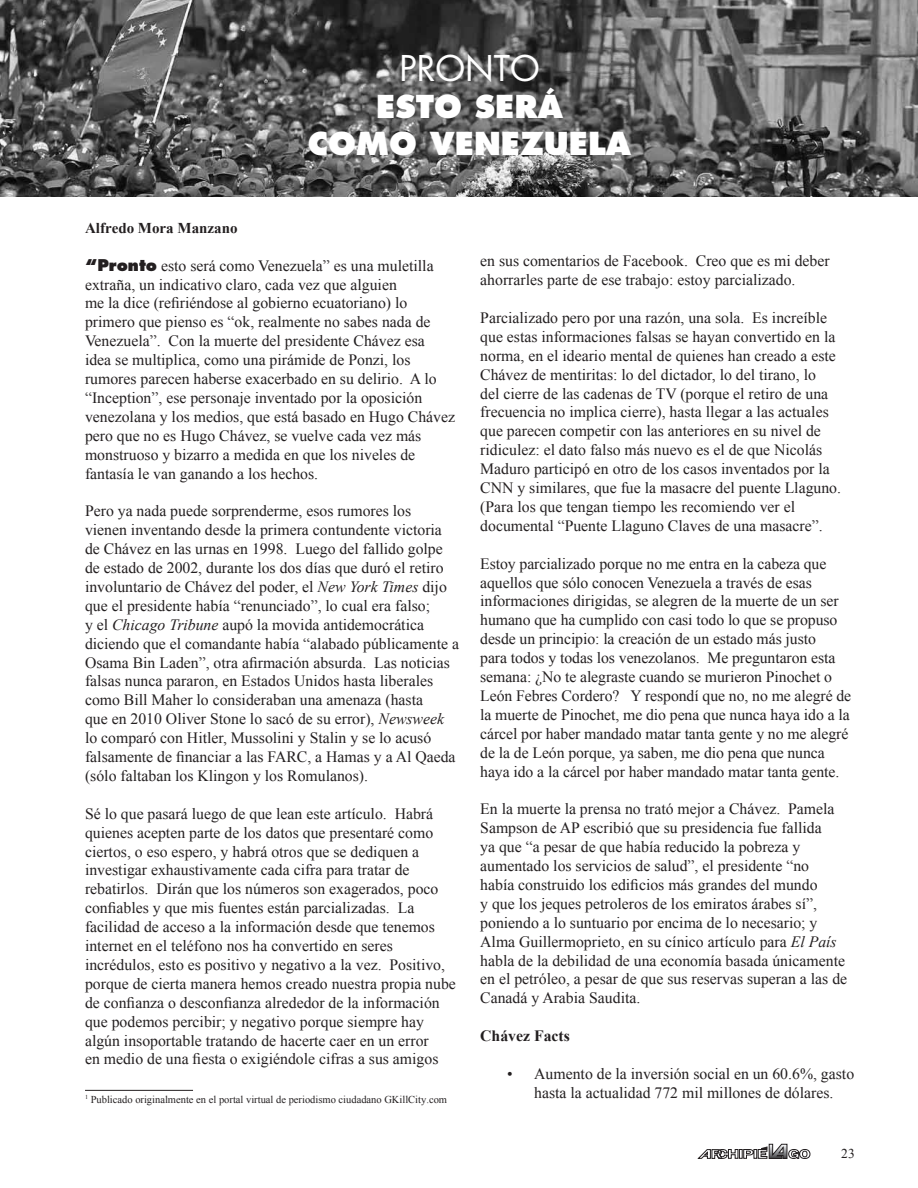
<style>
.page{position:relative;width:918px;height:1188px;background:#fff}
.page>*{position:absolute;margin:0;border:0;box-sizing:border-box;transform-origin:0 0}
.t1{font:34.5px "Futura";color:#fff}
.t2{font:800 30.75px/36.9px "Futura";color:#fff;text-align:center}
.t3{font:15.75px/18.9px "Times New Roman";color:#231f20}
.t4{font:700 15.75px "Times New Roman";color:#231f20}
.t5{font:700 15px "Times New Roman";color:#231f20}
.t6{font:13.5px "Times New Roman";color:#231f20}
.t7{font:10.5px "Times New Roman";color:#231f20}
.s1{font-family:"Futura";font-weight:800}
.s2{font-style:italic}
</style>
<div class="page">
<hr style="left:85px;top:1090px;width:108px;height:1px;background:#231f20">
<img style="left:0;top:0;width:918px;height:197px">
<svg style="left:698px;top:1144px;width:112px;height:15px"></svg>
<p class="t5" style="left:85px;top:219px;width:154px">Alfredo Mora Manzano</p>
<p class="t1" style="left:399px;top:45px;width:142px">PRONTO</p>
<p class="t2" style="left:308px;top:88px;width:325px">ESTO SERÁ<br>COMO VENEZUELA</p>
<p class="t3" style="left:85px;top:256px;width:372px"><span class="s1">“Pronto</span> esto será como Venezuela” es una muletilla extraña, un indicativo claro, cada vez que alguien<br>me la dice (refiriéndose al gobierno ecuatoriano) lo primero que pienso es “ok, realmente no sabes nada de Venezuela”. Con la muerte del presidente Chávez esa<br>idea se multiplica, como una pirámide de Ponzi, los rumores parecen haberse exacerbado en su delirio. A lo “Inception”, ese personaje inventado por la oposición venezolana y los medios, que está basado en Hugo Chávez pero que no es Hugo Chávez, se vuelve cada vez más monstruoso y bizarro a medida en que los niveles de fantasía le van ganando a los hechos.</p>
<p class="t3" style="left:85px;top:501px;width:375px">Pero ya nada puede sorprenderme, esos rumores los<br>vienen inventando desde la primera contundente victoria de Chávez en las urnas en 1998. Luego del fallido golpe de estado de 2002, durante los dos días que duró el retiro involuntario de Chávez del poder, el <span class="s2">New York Times</span> dijo que el presidente había “renunciado”, lo cual era falso;<br>y el <span class="s2">Chicago Tribune</span> aupó la movida antidemocrática diciendo que el comandante había “alabado públicamente a Osama Bin Laden”, otra afirmación absurda. Las noticias falsas nunca pararon, en Estados Unidos hasta liberales como Bill Maher lo consideraban una amenaza (hasta<br>que en 2010 Oliver Stone lo sacó de su error), <span class="s2">Newsweek </span>lo comparó con Hitler, Mussolini y Stalin y se lo acusó falsamente de financiar a las FARC, a Hamas y a Al Qaeda (sólo faltaban los Klingon y los Romulanos).</p>
<p class="t3" style="left:85px;top:804px;width:372px">Sé lo que pasará luego de que lean este artículo. Habrá quienes acepten parte de los datos que presentaré como ciertos, o eso espero, y habrá otros que se dediquen a investigar exhaustivamente cada cifra para tratar de rebatirlos. Dirán que los números son exagerados, poco confiables y que mis fuentes están parcializadas. La facilidad de acceso a la información desde que tenemos internet en el teléfono nos ha convertido en seres incrédulos, esto es positivo y negativo a la vez. Positivo, porque de cierta manera hemos creado nuestra propia nube de confianza o desconfianza alrededor de la información que podemos percibir; y negativo porque siempre hay algún insoportable tratando de hacerte caer en un error<br>en medio de una fiesta o exigiéndole cifras a sus amigos</p>
<p class="t7" style="left:85px;top:1093px;width:364px"><sup>1</sup> Publicado originalmente en el portal virtual de periodismo ciudadano GKillCity.com</p>
<p class="t3" style="left:480px;top:251px;width:351px">en sus comentarios de Facebook. Creo que es mi deber ahorrarles parte de ese trabajo: estoy parcializado.</p>
<p class="t3" style="left:480px;top:308px;width:362px">Parcializado pero por una razón, una sola. Es increíble que estas informaciones falsas se hayan convertido en la norma, en el ideario mental de quienes han creado a este Chávez de mentiritas: lo del dictador, lo del tirano, lo<br>del cierre de las cadenas de TV (porque el retiro de una frecuencia no implica cierre), hasta llegar a las actuales que parecen competir con las anteriores en su nivel de ridiculez: el dato falso más nuevo es el de que Nicolás Maduro participó en otro de los casos inventados por la CNN y similares, que fue la masacre del puente Llaguno. (Para los que tengan tiempo les recomiendo ver el documental “Puente Llaguno Claves de una masacre”.</p>
<p class="t3" style="left:480px;top:554px;width:373px">Estoy parcializado porque no me entra en la cabeza que aquellos que sólo conocen Venezuela a través de esas informaciones dirigidas, se alegren de la muerte de un ser humano que ha cumplido con casi todo lo que se propuso desde un principio: la creación de un estado más justo<br>para todos y todas los venezolanos. Me preguntaron esta semana: ¿No te alegraste cuando se murieron Pinochet o León Febres Cordero? Y respondí que no, no me alegré de la muerte de Pinochet, me dio pena que nunca haya ido a la cárcel por haber mandado matar tanta gente y no me alegré de la de León porque, ya saben, me dio pena que nunca haya ido a la cárcel por haber mandado matar tanta gente.</p>
<p class="t3" style="left:480px;top:799px;width:368px">En la muerte la prensa no trató mejor a Chávez. Pamela Sampson de AP escribió que su presidencia fue fallida<br>ya que “a pesar de que había reducido la pobreza y aumentado los servicios de salud”, el presidente “no había construido los edificios más grandes del mundo<br>y que los jeques petroleros de los emiratos árabes sí”, poniendo a lo suntuario por encima de lo necesario; y Alma Guillermoprieto, en su cínico artículo para <span class="s2">El País </span>habla de la debilidad de una economía basada únicamente en el petróleo, a pesar de que sus reservas superan a las de Canadá y Arabia Saudita.</p>
<p class="t4" style="left:480px;top:1027px;width:91px">Chávez Facts</p>
<p class="t3" style="left:507px;top:1064px;width:348px;text-align:center">• Aumento de la inversión social en un 60.6%, gasto hasta la actualidad 772 mil millones de dólares.</p>
<p class="t6" style="left:841px;top:1145px;width:15px">23</p>
</div>
